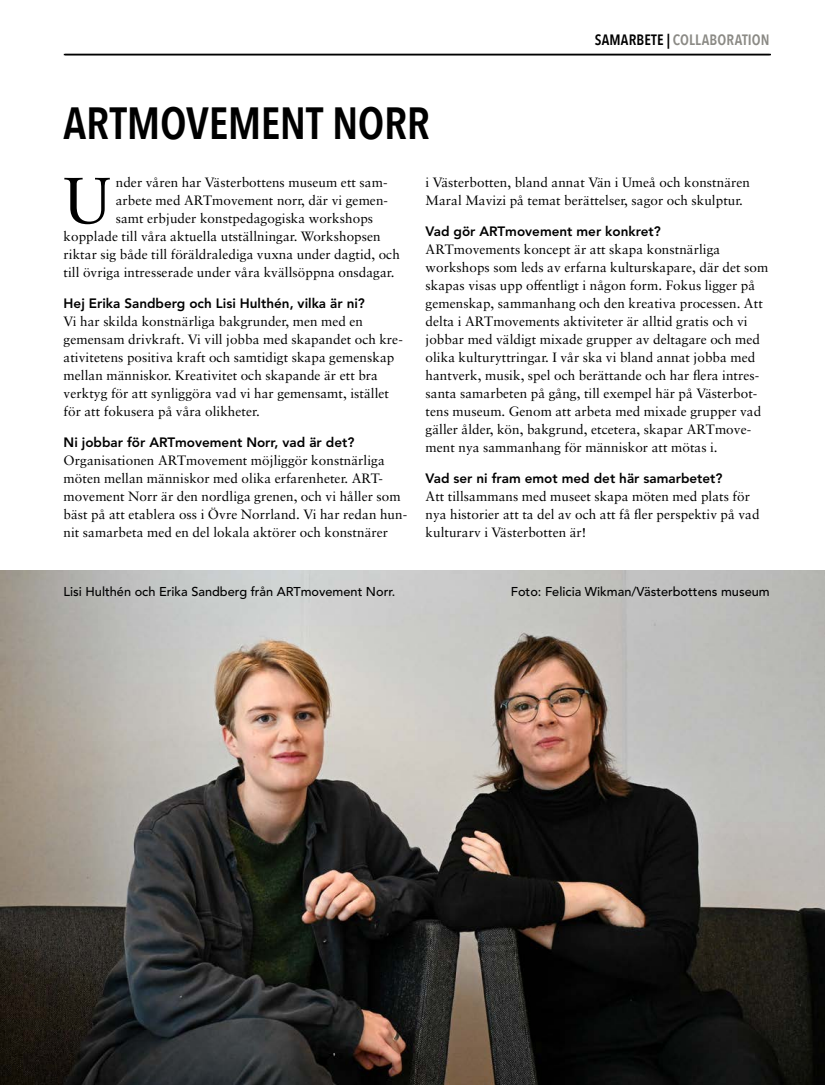
<style>
.page{position:relative;width:825px;height:1085px;background:#fff}
.page>*{position:absolute;margin:0;border:0;box-sizing:border-box;transform-origin:0 0}
.t1{font:65.1px "Sabon LT Pro";color:#000}
.t2{font:600 45px "Avenir Next Condensed";letter-spacing:-.01em;color:#000}
.t3{font:600 15px "Avenir Next Condensed";letter-spacing:.01em;color:#8b8a85}
.t4{font:13.5px/18px "Sabon LT Pro";letter-spacing:.005em;color:#000}
.t5{font:800 13.5px "Avenir LT Std";color:#000}
.t6{font:500 12.75px "Avenir LT Std";color:#000}
.s1{color:#000}
</style>
<div class="page">
<hr style="left:65px;top:54px;width:706px;height:1px;background:#000">
<hr style="left:64px;top:54px;width:706px;height:1px;background:#000">
<img style="left:0;top:570px;width:825px;height:514px">
<h2 class="t2" style="left:64px;top:84px;width:368px">ARTMOVEMENT NORR</h2>
<p class="t3" style="left:595px;top:27px;width:176px"><span class="s1">SAMARBETE |</span> COLLABORATION</p>
<h1 class="t1" style="left:64px;top:160px;width:48px">U</h1>
<p class="t4" style="left:116px;top:173px;width:272px">nder våren har Västerbottens museum ett sam-</p>
<p class="t4" style="left:116px;top:191px;width:274px">arbete med ARTmovement norr, där vi gemen-</p>
<p class="t4" style="left:116px;top:209px;width:259px">samt erbjuder konstpedagogiska workshops</p>
<p class="t4" style="left:64px;top:227px;width:319px">kopplade till våra aktuella utställningar. Workshopsen</p>
<p class="t4" style="left:64px;top:245px;width:338px">riktar sig både till föräldralediga vuxna under dagtid, och</p>
<p class="t4" style="left:64px;top:263px;width:332px">till övriga intresserade under våra kvällsöppna onsdagar.</p>
<p class="t5" style="left:64px;top:295px;width:303px">Hej Erika Sandberg och Lisi Hulthén, vilka är ni?</p>
<p class="t4" style="left:64px;top:312px;width:341px">Vi har skilda konstnärliga bakgrunder, men med en gemensam drivkraft. Vi vill jobba med skapandet och kre&shy;ativitetens positiva kraft och samtidigt skapa gemenskap mellan människor. Kreativitet och skapande är ett bra verktyg för att synliggöra vad vi har gemensamt, istället för att fokusera på våra olikheter.</p>
<p class="t5" style="left:64px;top:434px;width:292px">Ni jobbar för ARTmovement Norr, vad är det?</p>
<p class="t4" style="left:64px;top:451px;width:345px">Organisationen ARTmovement möjliggör konstnärliga möten mellan människor med olika erfarenheter. ART&shy;movement Norr är den nordliga grenen, och vi håller som bäst på att etablera oss i Övre Norrland. Vi har redan hun&shy;nit samarbeta med en del lokala aktörer och konstnärer</p>
<p class="t4" style="left:425px;top:173px;width:326px">i Västerbotten, bland annat Vän i Umeå och konstnären<br>Maral Mavizi på temat berättelser, sagor och skulptur.</p>
<p class="t5" style="left:425px;top:223px;width:237px">Vad gör ARTmovement mer konkret?</p>
<p class="t4" style="left:425px;top:240px;width:344px">ARTmovements koncept är att skapa konstnärliga workshops som leds av erfarna kulturskapare, där det som skapas visas upp offentligt i någon form. Fokus ligger på gemenskap, sammanhang och den kreativa processen. Att delta i ARTmovements aktiviteter är alltid gratis och vi jobbar med väldigt mixade grupper av deltagare och med olika kulturyttringar. I vår ska vi bland annat jobba med hantverk, musik, spel och berättande och har flera intres&shy;santa samarbeten på gång, till exempel här på Västerbot&shy;tens museum. Genom att arbeta med mixade grupper vad gäller ålder, kön, bakgrund, etcetera, skapar ARTmove&shy;ment nya sammanhang för människor att mötas i.</p>
<p class="t5" style="left:425px;top:470px;width:298px">Vad ser ni fram emot med det här samarbetet?</p>
<p class="t4" style="left:425px;top:486px;width:336px">Att tillsammans med museet skapa möten med plats för nya historier att ta del av och att få fler perspektiv på vad kulturarv i Västerbotten är!</p>
<p class="t6" style="left:64px;top:583px;width:333px">Lisi Hulthén och Erika Sandberg från ARTmovement Norr.</p>
<p class="t6" style="left:511px;top:583px;width:260px">Foto: Felicia Wikman/Västerbottens museum</p>
</div>
